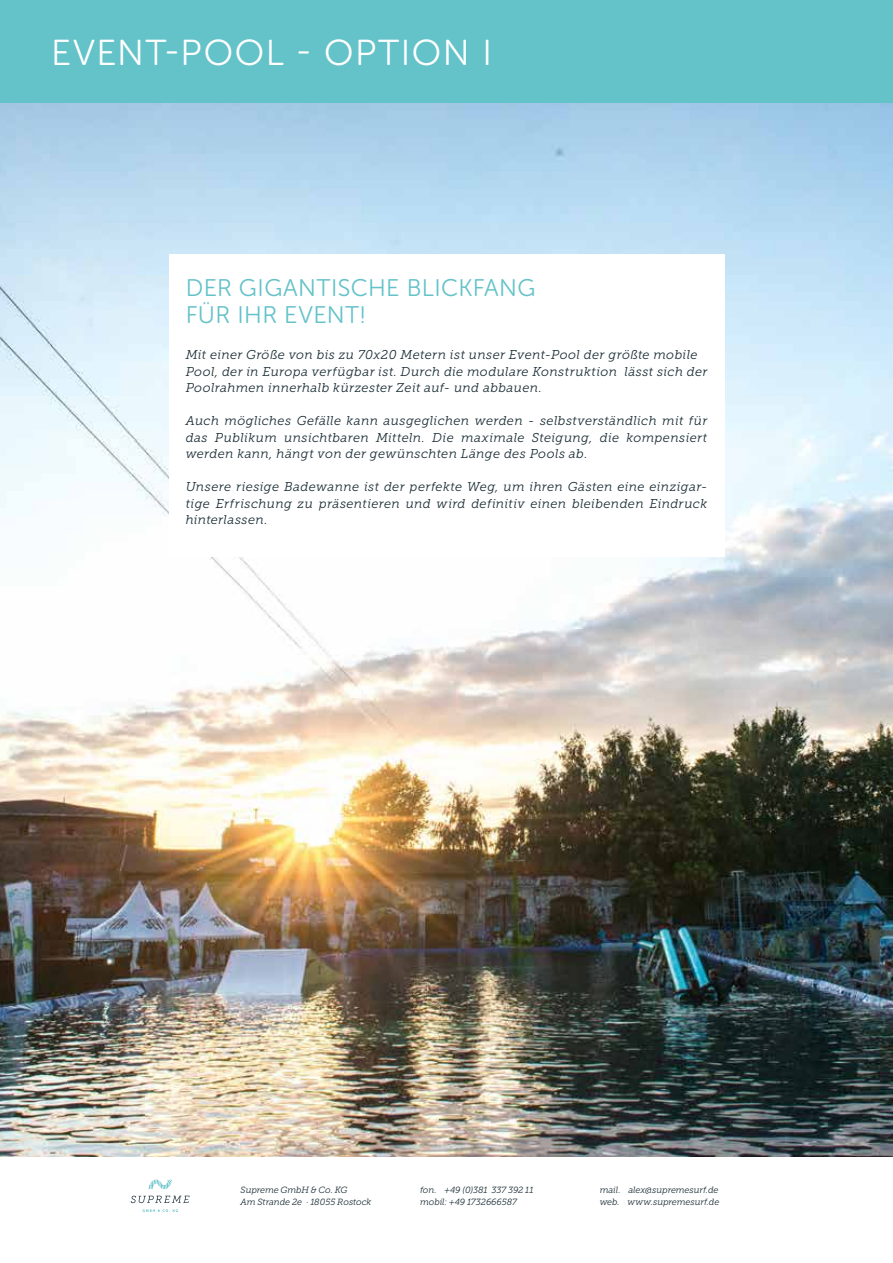
<style>
.page{position:relative;width:893px;height:1263px;background:#fff}
.page>*{position:absolute;margin:0;border:0;box-sizing:border-box;transform-origin:0 0}
.t1{font:36px "Museo Sans Rounded 300";letter-spacing:.045em;color:#fff}
.t2{font:24px/27px "Museo Sans Rounded 300";letter-spacing:.015em;color:#64c2c9}
.t3{font:italic 12.75px/16.5px "Museo Slab 300";letter-spacing:.025em;color:#1a2d35;text-align:justify}
.t4{font:italic 9px/12px "Museo Slab 300";letter-spacing:-.01em;color:#1a2d35}
</style>
<div class="page">
<svg style="left:143px;top:1209px;width:35px;height:3px"></svg>
<svg style="left:148px;top:1179px;width:24px;height:10px"></svg>
<svg style="left:131px;top:1196px;width:59px;height:7px"></svg>
<img style="left:0;top:102px;width:893px;height:1055px">
<div style="left:0;top:0;width:893px;height:102px;background:#64c2c9"></div>
<div style="left:169px;top:254px;width:555px;height:303px;background:#fff"></div>
<h1 class="t1" style="left:51px;top:33px;width:442px">EVENT-POOL - OPTION I</h1>
<h2 class="t2" style="left:186px;top:274px;width:351px">DER GIGANTISCHE BLICKFANG<br>FÜR IHR EVENT!</h2>
<p class="t3" style="left:186px;top:347px;width:523px;text-align:left">Mit einer Größe von bis zu 70x20 Metern ist unser Event-Pool der größte mobile<br>Pool, der in Europa verfügbar ist. Durch die modulare Konstruktion lässt sich der<br>Poolrahmen innerhalb kürzester Zeit auf- und abbauen.</p>
<p class="t3" style="left:186px;top:413px;width:523px">Auch mögliches Gefälle kann ausgeglichen werden - selbstverständlich mit für das Publikum unsichtbaren Mitteln. Die maximale Steigung, die kompensiert werden kann, hängt von der gewünschten Länge des Pools ab.</p>
<p class="t3" style="left:186px;top:479px;width:523px">Unsere riesige Badewanne ist der perfekte Weg, um ihren Gästen eine einzigar&shy;tige Erfrischung zu präsentieren und wird definitiv einen bleibenden Eindruck hinterlassen.</p>
<p class="t4" style="left:241px;top:1184px;width:132px">Supreme GmbH &amp; Co. KG<br>Am Strande 2e · 18055 Rostock</p>
<p class="t4" style="left:420px;top:1184px;width:115px">fon. +49 (0)381 337 392 11 mobil: +49 1732666587</p>
<p class="t4" style="left:600px;top:1184px;width:121px">mail. alex@supremesurf.de web. www.supremesurf.de</p>
</div>
